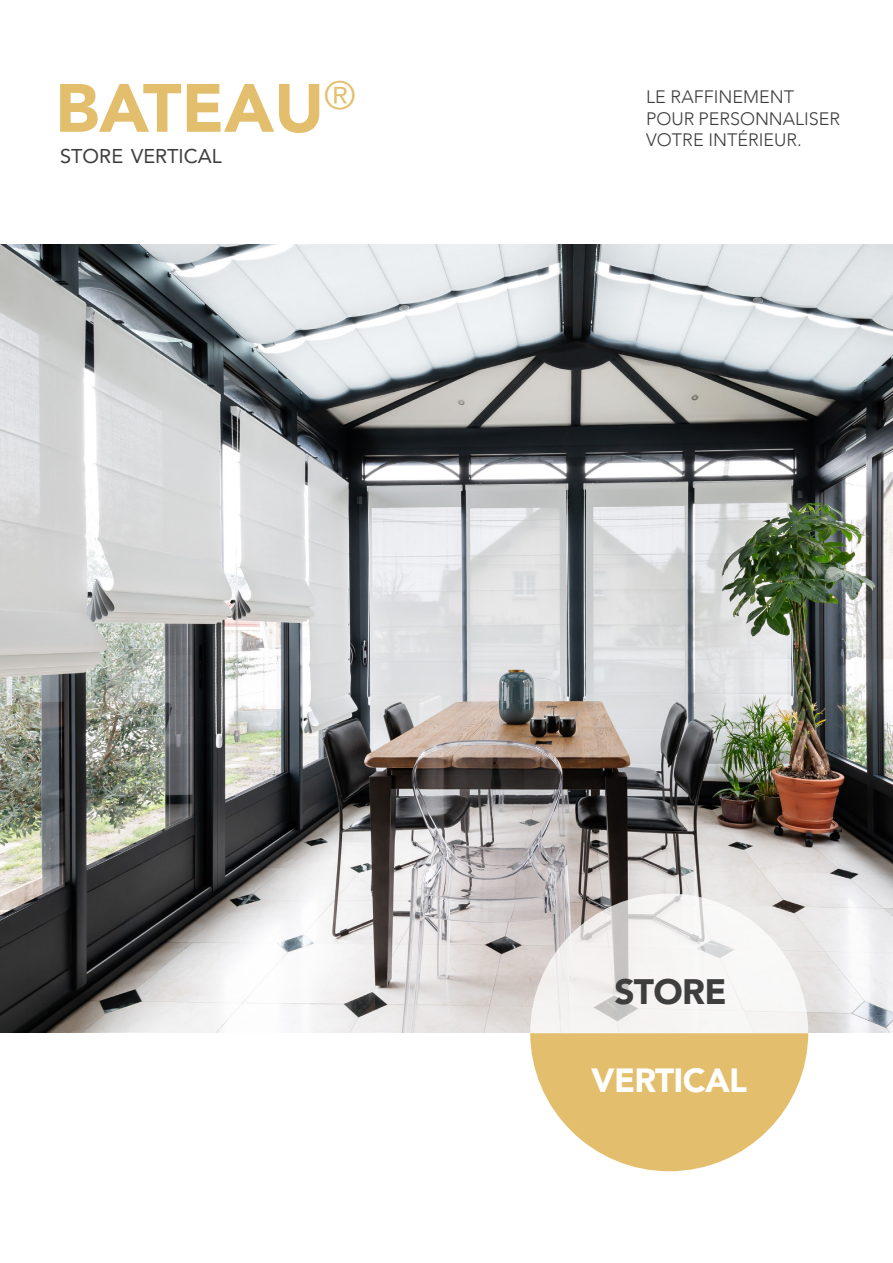
<style>
.page{position:relative;width:893px;height:1263px;background:#fff}
.page>*{position:absolute;margin:0;border:0;box-sizing:border-box;transform-origin:0 0}
.t1{font:900 67.5px "Avenir";color:#e3be6c}
.t2{font:39.3px "Avenir";color:#e3be6c}
.t3{font:900 35.25px "Avenir";letter-spacing:-.02em;color:#3e3e3f}
.t4{font:900 33.6px "Avenir";letter-spacing:-.02em;color:#fff}
.t5{font:19.95px "Avenir";color:#3e3e3f}
.t6{font:300 18px/21.6px "Avenir";color:#3e3e3f}
</style>
<div class="page">
<div style="left:530px;top:893px;width:278px;height:278px;background:#e3be6c;border-radius:50%"></div>
<img style="left:0;top:244px;width:893px;height:789px">
<svg style="left:530px;top:893px;width:278px;height:140px;background:#e9e7e6"></svg>
<p class="t2" style="left:324px;top:72px;width:33px">®</p>
<p class="t1" style="left:55px;top:50px;width:270px">BATEAU</p>
<p class="t5" style="left:60px;top:140px;width:163px">STORE VERTICAL</p>
<p class="t6" style="left:646px;top:86px;width:195px">LE RAFFINEMENT<br>POUR PERSONNALISER</p>
<p class="t6" style="left:646px;top:129px;width:157px">VOTRE INTÉRIEUR.</p>
<p class="t3" style="left:614px;top:961px;width:114px">STORE</p>
<p class="t4" style="left:591px;top:1051px;width:158px">VERTICAL</p>
</div>
